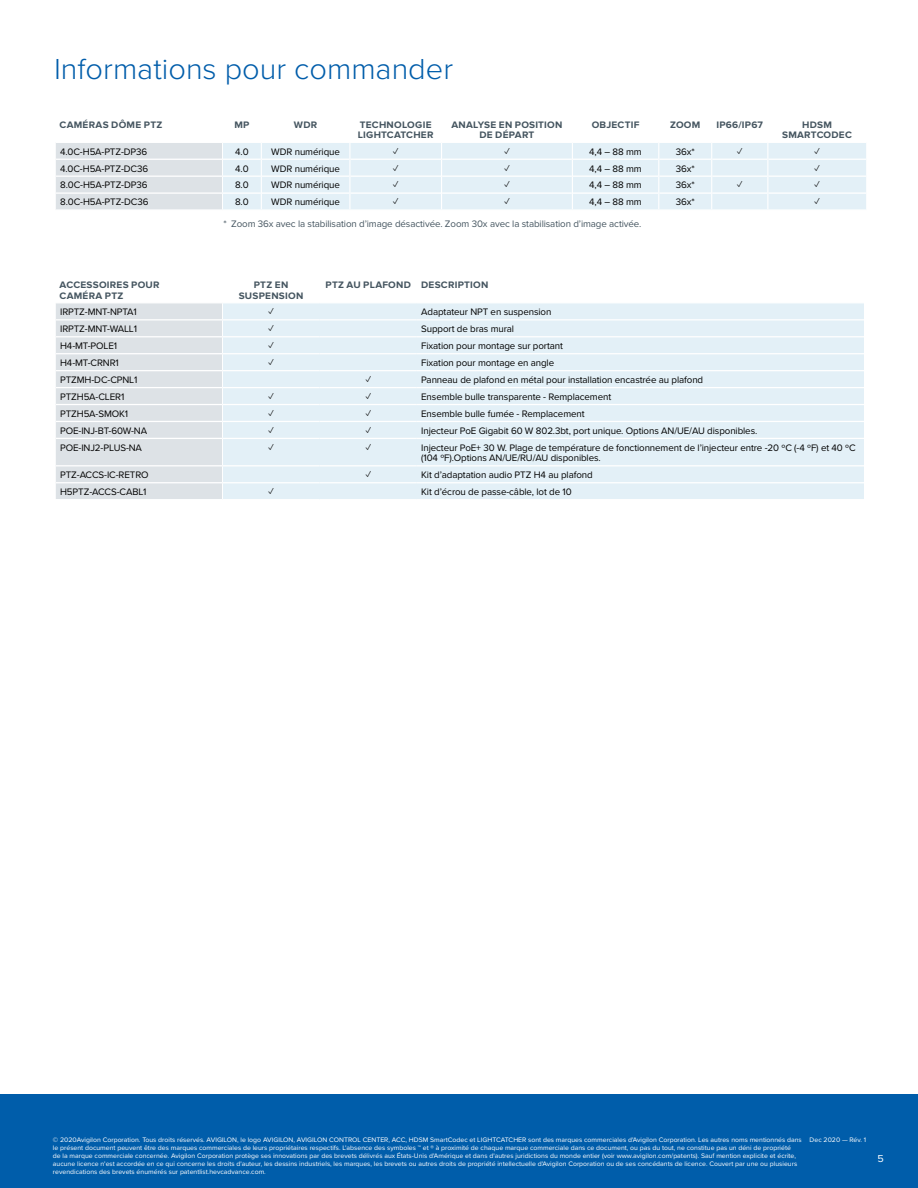
<style>
.page{position:relative;width:918px;height:1188px;background:#fff}
.page>*{position:absolute;margin:0;border:0;box-sizing:border-box;transform-origin:0 0}
.t1{font:300 30px "Proxima Nova";color:#005daa}
.t2{font:10.5px "Proxima Nova";color:#fff}
.t3{font:9.75px/10.5px "Proxima Nova";letter-spacing:-.01em;color:#000}
.t4{font:700 9.75px/10.5px "Proxima Nova";letter-spacing:.025em;color:#455560;text-align:center}
.t5{font:9.75px "Proxima Nova";letter-spacing:-.01em;color:#455560}
.t6{font:6.75px/8.1px "Proxima Nova";color:#fff}
</style>
<div class="page">
<div style="left:0;top:1094px;width:918px;height:94px;background:#005daa"></div>
<svg style="left:56px;top:303px;width:808px;height:196px;background:#e3eef4"></svg>
<svg style="left:56px;top:143px;width:810px;height:67px;background:#e3eef4"></svg>
<h1 class="t1" style="left:54px;top:51px;width:401px">Informations pour commander</h1>
<h3 class="t4" style="left:60px;top:119px;width:104px">CAMÉRAS DÔME PTZ</h3>
<h3 class="t4" style="left:234px;top:119px;width:17px">MP</h3>
<h3 class="t4" style="left:294px;top:119px;width:25px">WDR</h3>
<h3 class="t4" style="left:358px;top:119px;width:77px;text-align:left">TECHNOLOGIE<br>LIGHTCATCHER</h3>
<h3 class="t4" style="left:452px;top:119px;width:112px">ANALYSE EN POSITION<br>DE DÉPART</h3>
<h3 class="t4" style="left:592px;top:119px;width:49px">OBJECTIF</h3>
<h3 class="t4" style="left:670px;top:119px;width:32px">ZOOM</h3>
<h3 class="t4" style="left:716px;top:119px;width:48px">IP66/IP67</h3>
<h3 class="t4" style="left:782px;top:119px;width:71px">HDSM<br>SMARTCODEC</h3>
<h3 class="t3" style="left:60px;top:146px;width:89px">4.0C-H5A-PTZ-DP36</h3>
<h3 class="t3" style="left:235px;top:146px;width:15px">4.0</h3>
<h3 class="t3" style="left:271px;top:146px;width:70px">WDR numérique</h3>
<h3 class="t3" style="left:393px;top:146px;width:7px">✓</h3>
<h3 class="t3" style="left:504px;top:146px;width:7px">✓</h3>
<h3 class="t3" style="left:589px;top:146px;width:54px">4,4 – 88 mm</h3>
<h3 class="t3" style="left:676px;top:146px;width:20px">36x*</h3>
<h3 class="t3" style="left:737px;top:146px;width:7px">✓</h3>
<h3 class="t3" style="left:814px;top:146px;width:7px">✓</h3>
<h3 class="t3" style="left:60px;top:163px;width:90px">4.0C-H5A-PTZ-DC36</h3>
<h3 class="t3" style="left:235px;top:163px;width:15px">4.0</h3>
<h3 class="t3" style="left:271px;top:163px;width:70px">WDR numérique</h3>
<h3 class="t3" style="left:393px;top:163px;width:7px">✓</h3>
<h3 class="t3" style="left:504px;top:163px;width:7px">✓</h3>
<h3 class="t3" style="left:589px;top:163px;width:54px">4,4 – 88 mm</h3>
<h3 class="t3" style="left:676px;top:163px;width:20px">36x*</h3>
<h3 class="t3" style="left:814px;top:163px;width:7px">✓</h3>
<h3 class="t3" style="left:60px;top:180px;width:89px">8.0C-H5A-PTZ-DP36</h3>
<h3 class="t3" style="left:235px;top:180px;width:15px">8.0</h3>
<h3 class="t3" style="left:271px;top:180px;width:70px">WDR numérique</h3>
<h3 class="t3" style="left:393px;top:180px;width:7px">✓</h3>
<h3 class="t3" style="left:504px;top:180px;width:7px">✓</h3>
<h3 class="t3" style="left:589px;top:180px;width:54px">4,4 – 88 mm</h3>
<h3 class="t3" style="left:676px;top:180px;width:20px">36x*</h3>
<h3 class="t3" style="left:737px;top:180px;width:7px">✓</h3>
<h3 class="t3" style="left:814px;top:180px;width:7px">✓</h3>
<h3 class="t3" style="left:60px;top:197px;width:90px">8.0C-H5A-PTZ-DC36</h3>
<h3 class="t3" style="left:235px;top:197px;width:15px">8.0</h3>
<h3 class="t3" style="left:271px;top:197px;width:70px">WDR numérique</h3>
<h3 class="t3" style="left:393px;top:197px;width:7px">✓</h3>
<h3 class="t3" style="left:504px;top:197px;width:7px">✓</h3>
<h3 class="t3" style="left:589px;top:197px;width:54px">4,4 – 88 mm</h3>
<h3 class="t3" style="left:676px;top:197px;width:20px">36x*</h3>
<h3 class="t3" style="left:814px;top:197px;width:7px">✓</h3>
<h3 class="t5" style="left:224px;top:218px;width:419px">* Zoom 36x avec la stabilisation d’image désactivée. Zoom 30x avec la stabilisation d’image activée.</h3>
<h3 class="t4" style="left:60px;top:280px;width:102px;text-align:left">ACCESSOIRES POUR<br>CAMÉRA PTZ</h3>
<h3 class="t4" style="left:239px;top:280px;width:66px">PTZ EN<br>SUSPENSION</h3>
<h3 class="t4" style="left:326px;top:280px;width:164px">PTZ AU PLAFOND DESCRIPTION</h3>
<h3 class="t3" style="left:60px;top:307px;width:78px">IRPTZ-MNT-NPTA1</h3>
<h3 class="t3" style="left:268px;top:307px;width:7px">✓</h3>
<h3 class="t3" style="left:421px;top:307px;width:132px">Adaptateur NPT en suspension</h3>
<h3 class="t3" style="left:60px;top:324px;width:78px">IRPTZ-MNT-WALL1</h3>
<h3 class="t3" style="left:268px;top:324px;width:7px">✓</h3>
<h3 class="t3" style="left:421px;top:324px;width:94px">Support de bras mural</h3>
<h3 class="t3" style="left:60px;top:341px;width:59px">H4-MT-POLE1</h3>
<h3 class="t3" style="left:268px;top:341px;width:7px">✓</h3>
<h3 class="t3" style="left:421px;top:341px;width:143px">Fixation pour montage sur portant</h3>
<h3 class="t3" style="left:60px;top:358px;width:60px">H4-MT-CRNR1</h3>
<h3 class="t3" style="left:268px;top:358px;width:7px">✓</h3>
<h3 class="t3" style="left:421px;top:358px;width:135px">Fixation pour montage en angle</h3>
<h3 class="t3" style="left:60px;top:375px;width:79px">PTZMH-DC-CPNL1</h3>
<h3 class="t3" style="left:366px;top:375px;width:7px">✓</h3>
<h3 class="t3" style="left:421px;top:375px;width:284px">Panneau de plafond en métal pour installation encastrée au plafond</h3>
<h3 class="t3" style="left:60px;top:392px;width:66px">PTZH5A-CLER1</h3>
<h3 class="t3" style="left:268px;top:392px;width:7px">✓</h3>
<h3 class="t3" style="left:366px;top:392px;width:7px">✓</h3>
<h3 class="t3" style="left:421px;top:392px;width:192px">Ensemble bulle transparente - Remplacement</h3>
<h3 class="t3" style="left:60px;top:408px;width:70px">PTZH5A-SMOK1</h3>
<h3 class="t3" style="left:268px;top:408px;width:7px">✓</h3>
<h3 class="t3" style="left:366px;top:408px;width:7px">✓</h3>
<h3 class="t3" style="left:421px;top:408px;width:165px">Ensemble bulle fumée - Remplacement</h3>
<h3 class="t3" style="left:60px;top:425px;width:89px">POE-INJ-BT-60W-NA</h3>
<h3 class="t3" style="left:268px;top:425px;width:7px">✓</h3>
<h3 class="t3" style="left:366px;top:425px;width:7px">✓</h3>
<h3 class="t3" style="left:421px;top:425px;width:338px">Injecteur PoE Gigabit 60 W 802.3bt, port unique. Options AN/UE/AU disponibles.</h3>
<h3 class="t3" style="left:60px;top:442px;width:83px">POE-INJ2-PLUS-NA</h3>
<h3 class="t3" style="left:268px;top:442px;width:7px">✓</h3>
<h3 class="t3" style="left:366px;top:442px;width:7px">✓</h3>
<h3 class="t3" style="left:421px;top:442px;width:436px">Injecteur PoE+ 30 W. Plage de température de fonctionnement de l’injecteur entre -20 ºC (-4 ºF) et 40 ºC (104 ºF).Options AN/UE/RU/AU disponibles.</h3>
<h3 class="t3" style="left:60px;top:470px;width:90px">PTZ-ACCS-IC-RETRO</h3>
<h3 class="t3" style="left:366px;top:470px;width:7px">✓</h3>
<h3 class="t3" style="left:421px;top:470px;width:173px">Kit d’adaptation audio PTZ H4 au plafond</h3>
<h3 class="t3" style="left:60px;top:487px;width:88px">H5PTZ-ACCS-CABL1</h3>
<h3 class="t3" style="left:268px;top:487px;width:7px">✓</h3>
<h3 class="t3" style="left:421px;top:487px;width:152px">Kit d’écrou de passe-câble, lot de 10</h3>
<p class="t6" style="left:53px;top:1136px;width:750px">© 2020Avigilon Corporation. Tous droits réservés. AVIGILON, le logo AVIGILON, AVIGILON CONTROL CENTER, ACC, HDSM SmartCodec et LIGHTCATCHER sont des marques commerciales d'Avigilon Corporation. Les autres noms mentionnés dans le présent document peuvent être des marques commerciales de leurs propriétaires respectifs. L'absence des symboles ™ et ® à proximité de chaque marque commerciale dans ce document, ou pas du tout, ne constitue pas un déni de propriété<br>de la marque commerciale concernée. Avigilon Corporation protège ses innovations par des brevets délivrés aux États-Unis d'Amérique et dans d'autres juridictions du monde entier (voir www.avigilon.com/patents). Sauf mention explicite et écrite, aucune licence n'est accordée en ce qui concerne les droits d'auteur, les dessins industriels, les marques, les brevets ou autres droits de propriété intellectuelle d'Avigilon Corporation ou de ses concédants de licence. Couvert par une ou plusieurs revendications des brevets énumérés sur patentlist.hevcadvance.com.</p>
<p class="t6" style="left:810px;top:1136px;width:58px">Dec 2020 — Rév. 1</p>
<h2 class="t2" style="left:877px;top:1152px;width:8px">5</h2>
</div>
